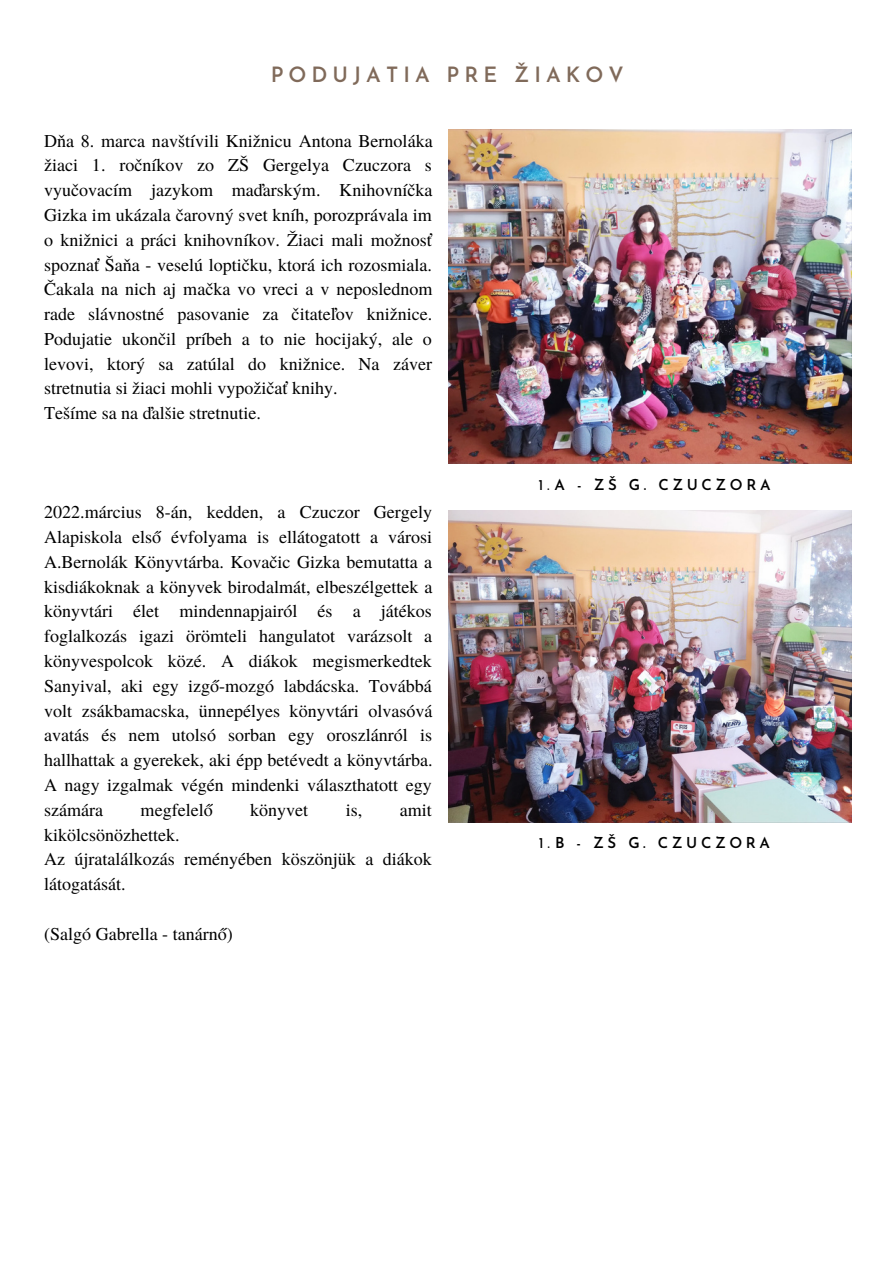
<style>
.page{position:relative;width:894px;height:1264px;background:#fff}
.page>*{position:absolute;margin:0;border:0;box-sizing:border-box;transform-origin:0 0}
.t1{font:600 21px "Josefin Sans";letter-spacing:.24em;color:#806a5a}
.t2{font:18px/24.8px "Te X Gyre Termes";color:#000}
.t3{font:600 15px "Josefin Sans";letter-spacing:.24em;color:#000}
.s1{font-weight:400}
</style>
<div class="page">
<img style="left:448px;top:129px;width:403px;height:335px">
<img style="left:448px;top:510px;width:403px;height:312px">
<p class="t1" style="left:270px;top:66px;width:354px">PODUJATIA PRE ŽIAKOV</p>
<p class="t2" style="left:44px;top:127px;width:390px">Dňa 8. marca navštívili Knižnicu Antona Bernoláka žiaci 1. ročníkov zo ZŠ Gergelya Czuczora s vyučovacím jazykom maďarským. Knihovníčka Gizka im ukázala čarovný svet kníh, porozprávala im o knižnici a práci knihovníkov. Žiaci mali možnosť spoznať Šaňa - veselú loptičku, ktorá ich rozosmiala.<br>Čakala na nich aj mačka vo vreci a v neposlednom rade slávnostné pasovanie za čitateľov knižnice.<br>Podujatie ukončil príbeh a to nie hocijaký, ale o levovi, ktorý sa zatúlal do knižnice. Na záver stretnutia si žiaci mohli vypožičať knihy.<br>Tešíme sa na ďalšie stretnutie.</p>
<p class="t2" style="left:44px;top:499px;width:390px;text-align:justify">2022.március 8-án, kedden, a Czuczor Gergely Alapiskola első évfolyama is ellátogatott a városi A.Bernolák Könyvtárba. Kovačic Gizka bemutatta a kisdiákoknak a könyvek birodalmát, elbeszélgettek a könyvtári élet mindennapjairól és a játékos foglalkozás igazi örömteli hangulatot varázsolt a könyvespolcok közé. A diákok megismerkedtek Sanyival, aki egy izgő-mozgó labdácska. Továbbá volt zsákbamacska, ünnepélyes könyvtári olvasóvá avatás és nem utolsó sorban egy oroszlánról is hallhattak a gyerekek, aki épp betévedt a könyvtárba.<br>A nagy izgalmak végén mindenki választhatott egy számára</p>
<p class="t2" style="left:141px;top:796px;width:74px">megfelelő</p>
<p class="t2" style="left:250px;top:796px;width:60px">könyvet</p>
<p class="t2" style="left:345px;top:796px;width:18px">is,</p>
<p class="t2" style="left:399px;top:796px;width:34px">amit</p>
<p class="t2" style="left:44px;top:821px;width:389px">kikölcsönözhettek.<br>Az újratalálkozás reményében köszönjük a diákok látogatását.</p>
<p class="t2" style="left:44px;top:920px;width:190px">(Salgó Gabrella - tanárnő)</p>
<p class="t3" style="left:538px;top:479px;width:233px"><span class="s1">1.</span>A - ZŠ G. CZUCZORA</p>
<p class="t3" style="left:539px;top:836px;width:232px"><span class="s1">1.</span>B - ZŠ G. CZUCZORA</p>
</div>
